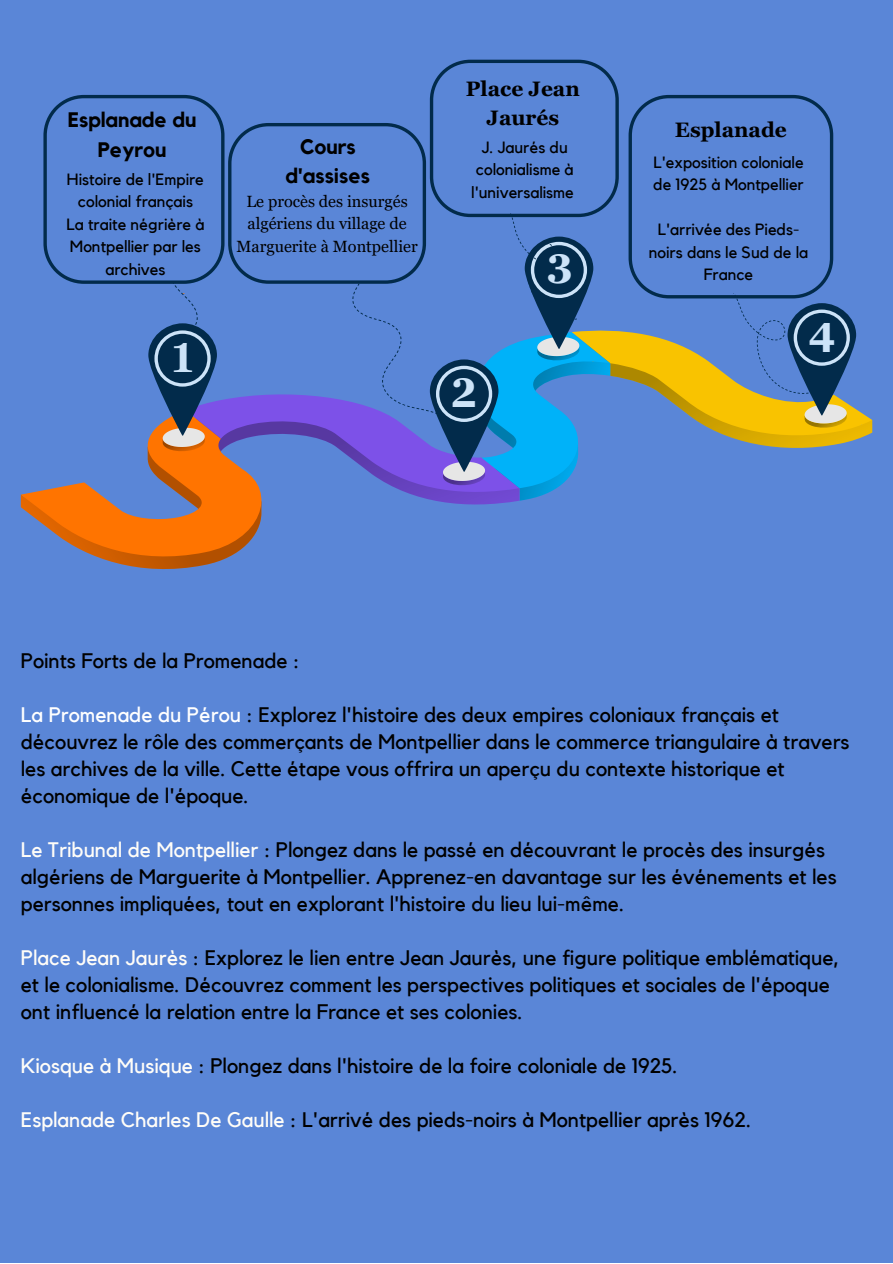
<style>
.page{position:relative;width:893px;height:1264px;background:#fff}
.page>*{position:absolute;margin:0;border:0;box-sizing:border-box;transform-origin:0 0}
.t1{font:700 41.25px "Georgia Pro";color:#cce3f8}
.t2{font:21px/27px "Kollektif";color:#000}
.t3{font:700 20.85px/29.2px "Kollektif";color:#000;text-align:center}
.t4{font:700 20.85px/28.8px "Georgia Pro";color:#000;text-align:center}
.t5{font:16.2px/22.5px "Kollektif";color:#000;text-align:center}
.t6{font:16.2px/22.6px "Georgia Pro";color:#000;text-align:center}
.s1{color:#fff}
.s2{color:#fffdf8}
</style>
<div class="page">
<div style="left:0;top:0;width:892px;height:1262px;background:#5a86d7"></div>
<svg style="left:21px;top:60px;width:851px;height:510px"></svg>
<p class="t3" style="left:68px;top:106px;width:130px">Esplanade du<br>Peyrou</p>
<p class="t5" style="left:67px;top:168px;width:138px">Histoire de l'Empire colonial français</p>
<p class="t5" style="left:66px;top:213px;width:139px">La traite négrière à<br>Montpellier par les archives</p>
<p class="t1" style="left:169px;top:334px;width:28px">1</p>
<p class="t3" style="left:286px;top:133px;width:86px">Cours d'assises</p>
<p class="t6" style="left:236px;top:190px;width:183px">Le procès des insurgés algériens du village de<br>Marguerite à Montpellier</p>
<p class="t4" style="left:466px;top:75px;width:115px">Place Jean<br>Jaurés</p>
<p class="t5" style="left:471px;top:136px;width:104px">J. Jaurés du colonialisme à l'universalisme</p>
<p class="t1" style="left:450px;top:369px;width:28px">2</p>
<p class="t1" style="left:546px;top:245px;width:28px">3</p>
<p class="t4" style="left:675px;top:116px;width:113px">Esplanade</p>
<p class="t5" style="left:653px;top:151px;width:152px;text-align:left">L'exposition coloniale de 1925 à Montpellier</p>
<p class="t5" style="left:649px;top:219px;width:161px">L'arrivée des Pieds&shy;noirs dans le Sud de la<br>France</p>
<p class="t1" style="left:808px;top:314px;width:28px">4</p>
<p class="t2" style="left:21px;top:647px;width:280px">Points Forts de la Promenade :</p>
<p class="t2" style="left:21px;top:701px;width:830px"><span class="s1">La Promenade du Pérou</span> : Explorez l'histoire des deux empires coloniaux français et découvrez le rôle des commerçants de Montpellier dans le commerce triangulaire à travers les archives de la ville. Cette étape vous offrira un aperçu du contexte historique et économique de l'époque.</p>
<p class="t2" style="left:21px;top:836px;width:817px"><span class="s2">Le Tribunal de Montpellier</span> : Plongez dans le passé en découvrant le procès des insurgés algériens de Marguerite à Montpellier. Apprenez-en davantage sur les événements et les personnes impliquées, tout en explorant l'histoire du lieu lui-même.</p>
<p class="t2" style="left:21px;top:944px;width:820px"><span class="s2">Place Jean Jaurès</span> : Explorez le lien entre Jean Jaurès, une figure politique emblématique, et le colonialisme. Découvrez comment les perspectives politiques et sociales de l'époque ont influencé la relation entre la France et ses colonies.</p>
<p class="t2" style="left:21px;top:1052px;width:658px"><span class="s2">Kiosque à Musique</span> : Plongez dans l'histoire de la foire coloniale de 1925.</p>
<p class="t2" style="left:21px;top:1106px;width:731px"><span class="s2">Esplanade Charles De Gaulle</span> : L'arrivé des pieds-noirs à Montpellier après 1962.</p>
</div>
